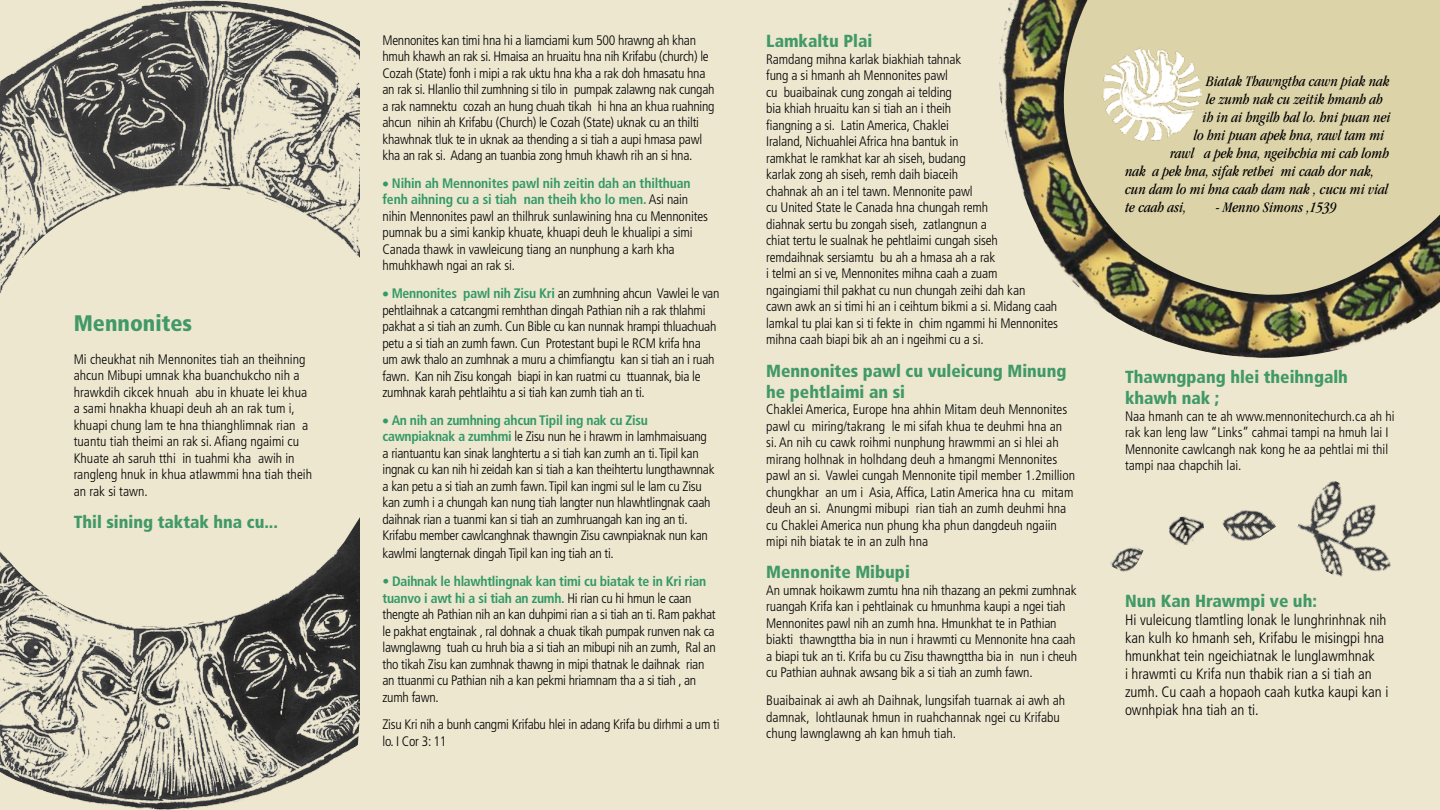
<style>
.page{position:relative;width:1440px;height:810px;background:#ede7d0}
.page>*{position:absolute;margin:0;border:0;box-sizing:border-box;transform-origin:0 0}
.t1{font:900 condensed 22.5px "Frutiger";color:#419966}
.t2{font:900 condensed 17.5px/21px "Frutiger";color:#419966}
.t3{font:italic condensed 15px "Garamond";color:#000}
.t4{font:300 condensed 15px/18px "Frutiger";color:#000}
.t5{font:300 condensed 13.75px/16.5px "Frutiger";letter-spacing:-.01em;color:#000}
.s1{color:#396}
.s2{font-weight:700;color:#396}
</style>
<div class="page">
<img style="left:999px;top:0;width:441px;height:358px">
<img style="left:0;top:0;width:360px;height:294px">
<img style="left:0;top:517px;width:360px;height:293px">
<img style="left:1100px;top:45px;width:101px;height:99px">
<img style="left:1297px;top:481px;width:94px;height:96px">
<img style="left:1169px;top:516px;width:35px;height:29px">
<img style="left:1110px;top:547px;width:34px;height:25px">
<img style="left:1222px;top:510px;width:54px;height:31px">
<h1 class="t1" style="left:74px;top:309px;width:120px">Mennonites</h1>
<p class="t5" style="left:74px;top:351px;width:240px">Mi cheukhat nih Mennonites tiah an theihning ahcun Mibupi umnak kha buanchukcho nih a hrawkdih cikcek hnuah abu in khuate lei khua a sami hnakha khuapi deuh ah an rak tum i, khuapi chung lam te hna thianghlimnak rian a tuantu tiah theimi an rak si. Afiang ngaimi cu Khuate ah saruh tthi in tuahmi kha awih in rangleng hnuk in khua atlawmmi hna tiah theih an rak si tawn.</p>
<p class="t2" style="left:74px;top:511px;width:206px">Thil sining taktak hna cu...</p>
<p class="t5" style="left:382px;top:32px;width:334px">Mennonites kan timi hna hi a liamciami kum 500 hrawng ah khan hmuh khawh an rak si. Hmaisa an hruaitu hna nih Krifabu (church) le Cozah (State) fonh i mipi a rak uktu hna kha a rak doh hmasatu hna an rak si. Hlanlio thil zumhning si tilo in pumpak zalawng nak cungah a rak namnektu cozah an hung chuah tikah hi hna an khua ruahning ahcun nihin ah Krifabu (Church) le Cozah (State) uknak cu an thilti khawhnak tluk te in uknak aa thending a si tiah a aupi hmasa pawl kha an rak si. Adang an tuanbia zong hmuh khawh rih an si hna.</p>
<p class="t5" style="left:382px;top:175px;width:327px"><span class="s1">•</span> <span class="s2">Nihin ah Mennonites pawl nih zeitin dah an thilthuan fenh aihning cu a si tiah nan theih kho lo men.</span> Asi nain nihin Mennonites pawl an thilhruk sunlawining hna cu Mennonites pumnak bu a simi kankip khuate, khuapi deuh le khualipi a simi Canada thawk in vawleicung tiang an nunphung a karh kha hmuhkhawh ngai an rak si.</p>
<p class="t5" style="left:382px;top:285px;width:338px"><span class="s1">•</span> <span class="s2">Mennonites pawl nih Zisu Kri</span> an zumhning ahcun Vawlei le van pehtlaihnak a catcangmi remhthan dingah Pathian nih a rak thlahmi pakhat a si tiah an zumh. Cun Bible cu kan nunnak hrampi thluachuah petu a si tiah an zumh fawn. Cun Protestant bupi le RCM krifa hna um awk thalo an zumhnak a muru a chimfiangtu kan si tiah an i ruah fawn. Kan nih Zisu kongah biapi in kan ruatmi cu ttuannak, bia le zumhnak karah pehtlaihtu a si tiah kan zumh tiah an ti.</p>
<p class="t5" style="left:382px;top:412px;width:334px"><span class="s1">•</span> <span class="s2">An nih an zumhning ahcun Tipil ing nak cu Zisu cawnpiaknak a zumhmi</span> le Zisu nun he i hrawm in lamhmaisuang a riantuantu kan sinak langhtertu a si tiah kan zumh an ti. Tipil kan ingnak cu kan nih hi zeidah kan si tiah a kan theihtertu lungthawnnak a kan petu a si tiah an zumh fawn. Tipil kan ingmi sul le lam cu Zisu kan zumh i a chungah kan nung tiah langter nun hlawhtlingnak caah daihnak rian a tuanmi kan si tiah an zumhruangah kan ing an ti.<br>Krifabu member cawlcanghnak thawngin Zisu cawnpiaknak nun kan</p>
<p class="t5" style="left:382px;top:545px;width:233px">kawlmi langternak dingah Tipil kan ing tiah an ti.</p>
<p class="t5" style="left:382px;top:573px;width:335px"><span class="s1">•</span> <span class="s2">Daihnak le hlawhtlingnak kan timi cu biatak te in Kri rian tuanvo i awt hi a si tiah an zumh.</span> Hi rian cu hi hmun le caan thengte ah Pathian nih an kan duhpimi rian a si tiah an ti. Ram pakhat le pakhat engtainak , ral dohnak a chuak tikah pumpak runven nak ca lawnglawng tuah cu hruh bia a si tiah an mibupi nih an zumh, Ral an tho tikah Zisu kan zumhnak thawng in mipi thatnak le daihnak rian an ttuanmi cu Pathian nih a kan pekmi hriamnam tha a si tiah , an zumh fawn.</p>
<p class="t5" style="left:382px;top:716px;width:339px">Zisu Kri nih a bunh cangmi Krifabu hlei in adang Krifa bu dirhmi a um ti lo. I Cor 3: 11</p>
<p class="t2" style="left:766px;top:31px;width:108px">Lamkaltu Plai</p>
<p class="t5" style="left:766px;top:51px;width:293px">Ramdang mihna karlak biakhiah tahnak<br>fung a si hmanh ah Mennonites pawl<br>cu buaibainak cung zongah ai telding<br>bia khiah hruaitu kan si tiah an i theih<br>fiangning a si. Latin America, Chaklei<br>Iraland, Nichuahlei Africa hna bantuk in<br>ramkhat le ramkhat kar ah siseh, budang<br>karlak zong ah siseh, remh daih biaceih<br>chahnak ah an i tel tawn. Mennonite pawl<br>cu United State le Canada hna chungah remh<br>diahnak sertu bu zongah siseh, zatlangnun a<br>chiat tertu le sualnak he pehtlaimi cungah siseh remdaihnak sersiamtu bu ah a hmasa ah a rak<br>i telmi an si ve, Mennonites mihna caah a zuam<br>ngaingiami thil pakhat cu nun chungah zeihi dah kan<br>cawn awk an si timi hi an i ceihtum bikmi a si. Midang caah lamkal tu plai kan si ti fekte in chim ngammi hi Mennonites mihna caah biapi bik ah an i ngeihmi cu a si.</p>
<p class="t2" style="left:766px;top:360px;width:302px">Mennonites pawl cu vuleicung Minung he pehtlaimi an si</p>
<p class="t5" style="left:766px;top:401px;width:310px">Chaklei America, Europe hna ahhin Mitam deuh Mennonites pawl cu miring/takrang le mi sifah khua te deuhmi hna an si. An nih cu cawk roihmi nunphung hrawmmi an si hlei ah mirang holhnak in holhdang deuh a hmangmi Mennonites pawl an si. Vawlei cungah Mennonite tipil member 1.2million chungkhar an um i Asia, Affica, Latin America hna cu mitam deuh an si. Anungmi mibupi rian tiah an zumh deuhmi hna cu Chaklei America nun phung kha phun dangdeuh ngaiin mipi nih biatak te in an zulh hna</p>
<p class="t2" style="left:766px;top:562px;width:145px">Mennonite Mibupi</p>
<p class="t5" style="left:766px;top:582px;width:312px">An umnak hoikawm zumtu hna nih thazang an pekmi zumhnak ruangah Krifa kan i pehtlainak cu hmunhma kaupi a ngei tiah Mennonites pawl nih an zumh hna. Hmunkhat te in Pathian biakti thawngttha bia in nun i hrawmti cu Mennonite hna caah a biapi tuk an ti. Krifa bu cu Zisu thawngttha bia in nun i cheuh cu Pathian auhnak awsang bik a si tiah an zumh fawn.</p>
<p class="t5" style="left:766px;top:692px;width:301px">Buaibainak ai awh ah Daihnak, lungsifah tuarnak ai awh ah damnak, lohtlaunak hmun in ruahchannak ngei cu Krifabu chung lawnglawng ah kan hmuh tiah.</p>
<p class="t3" style="left:1206px;top:73px;width:185px">Biatak Thawngtha cawn piak nak</p>
<p class="t3" style="left:1206px;top:91px;width:178px">le zumh nak cu zeitik hmanh ah</p>
<p class="t3" style="left:1202px;top:109px;width:190px">ih in ai hngilh bal lo. hni puan nei</p>
<p class="t3" style="left:1194px;top:127px;width:192px">lo hni puan apek hna, rawl tam mi</p>
<p class="t3" style="left:1170px;top:145px;width:221px">rawl a pek hna, ngeihchia mi cah lomh</p>
<p class="t3" style="left:1125px;top:163px;width:251px">nak a pek hna, sifak rethei mi caah dor nak,</p>
<p class="t3" style="left:1125px;top:181px;width:265px">cun dam lo mi hna caah dam nak , cucu mi vial</p>
<p class="t3" style="left:1125px;top:199px;width:63px">te caah asi,</p>
<p class="t3" style="left:1215px;top:199px;width:123px">- Menno Simons ,1539</p>
<p class="t2" style="left:1125px;top:367px;width:225px">Thawngpang hlei theihngalh khawh nak ;</p>
<p class="t5" style="left:1125px;top:408px;width:271px">Naa hmanh can te ah www.mennonitechurch.ca ah hi rak kan leng law “Links” cahmai tampi na hmuh lai I Mennonite cawlcangh nak kong he aa pehtlai mi thil tampi naa chapchih lai.</p>
<p class="t2" style="left:1125px;top:591px;width:193px">Nun Kan Hrawmpi ve uh:</p>
<p class="t4" style="left:1125px;top:611px;width:265px">Hi vuleicung tlamtling lonak le lunghrinhnak nih kan kulh ko hmanh seh, Krifabu le misingpi hna hmunkhat tein ngeichiatnak le lunglawmhnak<br>i hrawmti cu Krifa nun thabik rian a si tiah an zumh. Cu caah a hopaoh caah kutka kaupi kan i ownhpiak hna tiah an ti.</p>
</div>
